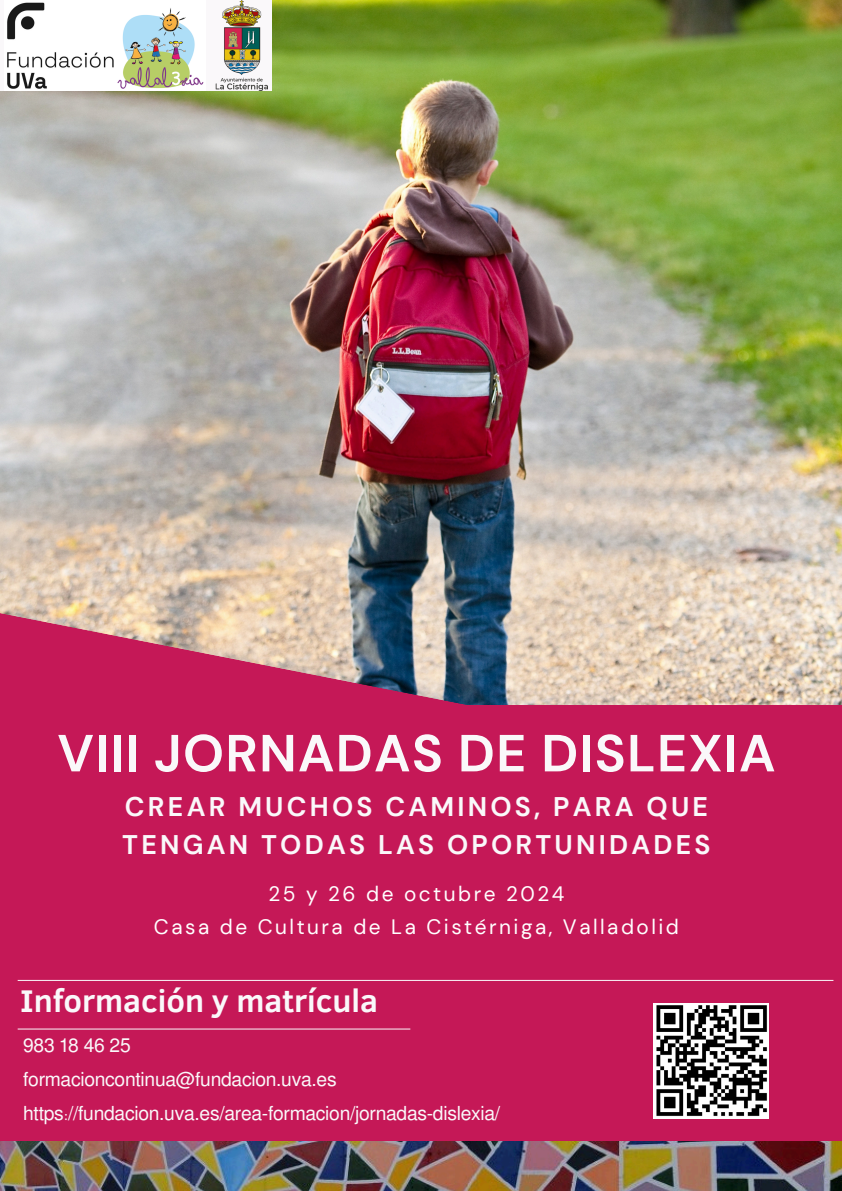
<style>
.page{position:relative;width:842px;height:1191px;background:#fff}
.page>*{position:absolute;margin:0;border:0;box-sizing:border-box;transform-origin:0 0}
.t1{font:700 52.1px "DM Sans";letter-spacing:.025em;color:#faf8fa}
.t2{font:700 32.1px "Clear Sans";color:#faf8fa}
.t3{font:700 26.9px/37.3px "DM Sans";letter-spacing:.12em;color:#faf8fa}
.t4{font:20.8px/32.9px "DM Sans";letter-spacing:.12em;color:#fff;text-align:center}
.t5{font:19.3px "Mukti";letter-spacing:-.015em;color:#faf8fa}
</style>
<div class="page">
<div style="left:0;top:0;width:842px;height:1190px;background:#c51857"></div>
<hr style="left:18px;top:1028px;width:392px;height:1px;background:#faf8fa">
<hr style="left:18px;top:979px;width:815px;height:1px;background:#faf8fa">
<img style="left:0;top:0;width:842px;height:605px">
<img style="left:0;top:1141px;width:842px;height:49px">
<svg style="left:0;top:605px;width:842px;height:100px"></svg>
<div style="left:0;top:0;width:272px;height:91px;background:#faf8fa"></div>
<img style="left:7px;top:2px;width:197px;height:87px">
<img style="left:215px;top:0;width:53px;height:91px">
<img style="left:653px;top:1003px;width:115px;height:115px">
<p class="t1" style="left:57px;top:719px;width:720px">VIII JORNADAS DE DISLEXIA</p>
<p class="t3" style="left:122px;top:788px;width:590px">CREAR MUCHOS CAMINOS, PARA QUE<br>TENGAN TODAS LAS OPORTUNIDADES</p>
<p class="t4" style="left:154px;top:877px;width:527px">25 y 26 de octubre 2024<br>Casa de Cultura de La Cistérniga, Valladolid</p>
<p class="t2" style="left:20px;top:977px;width:359px">Información y matrícula</p>
<p class="t5" style="left:23px;top:1031px;width:109px">983 18 46 25</p>
<p class="t5" style="left:23px;top:1065px;width:315px">formacioncontinua@fundacion.uva.es</p>
<p class="t5" style="left:23px;top:1099px;width:479px">https://fundacion.uva.es/area-formacion/jornadas-dislexia/</p>
</div>
